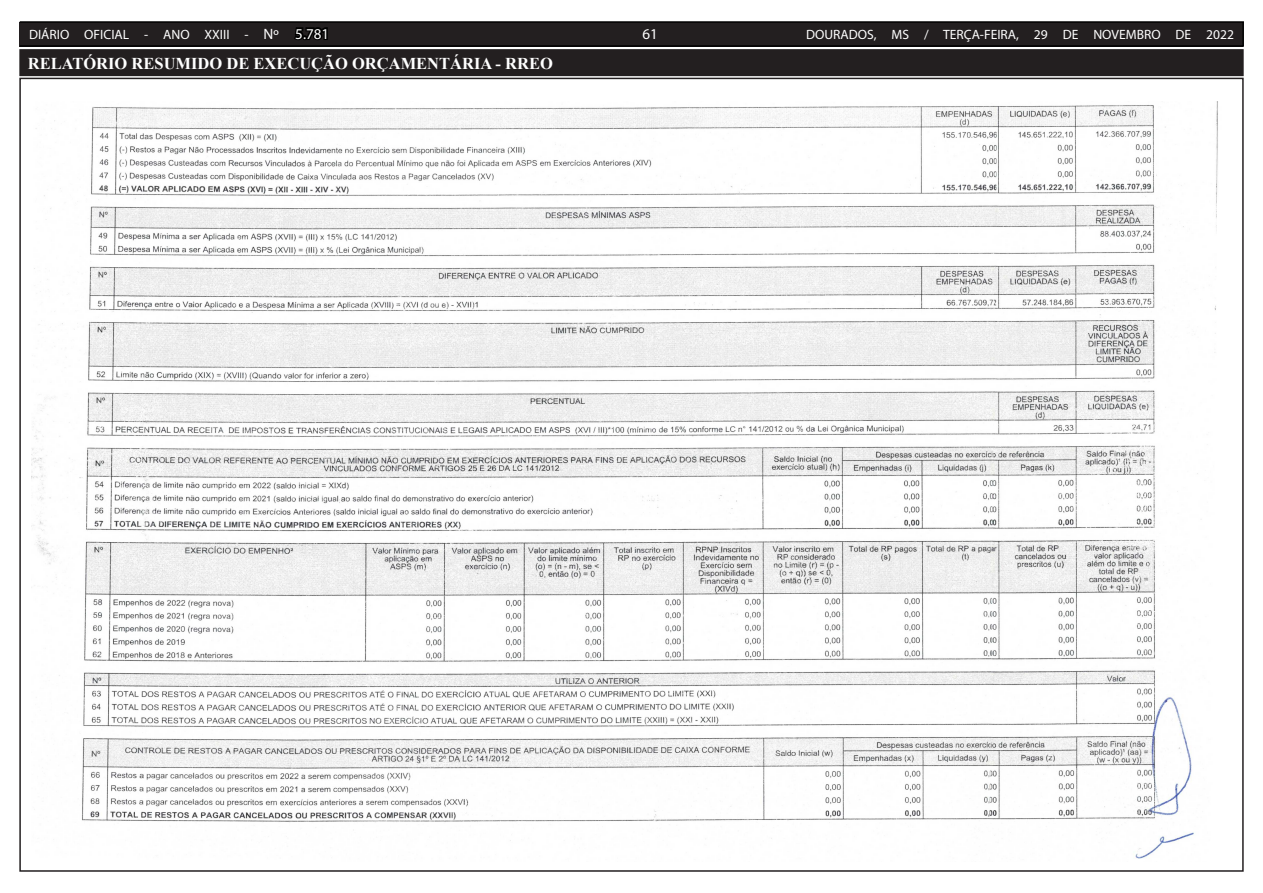
<style>
.page{position:relative;width:1263px;height:893px;background:#fff}
.page>*{position:absolute;margin:0;border:0;box-sizing:border-box;transform-origin:0 0}
.t1{font:700 16.5px "Times New Roman";color:#fff}
.t2{font:15px "Myriad Pro";color:#fff}
.t3{font:13.5px "Myriad Pro";color:#fff}
.s1{font-size:15px}
.s2{font-size:15px;color:#000}
</style>
<div class="page">
<div style="left:20px;top:22px;width:1223px;height:24px;background:#231f20"></div>
<div style="left:19px;top:21px;width:1225px;height:26px;border:2px solid #000"></div>
<div style="left:21px;top:51px;width:1220px;height:23px;background:#231f20"></div>
<div style="left:19px;top:49px;width:1225px;height:27px;border:4px solid #231f20"></div>
<img style="left:32px;top:102px;width:1186px;height:757px">
<p class="t3" style="left:29px;top:26px;width:302px">DIÁRIO OFICIAL - ANO XXIII - <span class="s1">Nº</span> <span class="s2">5.781</span></p>
<p class="t2" style="left:642px;top:24px;width:17px">61</p>
<p class="t3" style="left:806px;top:26px;width:429px">DOURADOS, MS / TERÇA-FEIRA, 29 DE NOVEMBRO DE 2022</p>
<p class="t1" style="left:28px;top:52px;width:526px">RELATÓRIO RESUMIDO DE EXECUÇÃO ORÇAMENTÁRIA - RREO</p>
</div>
